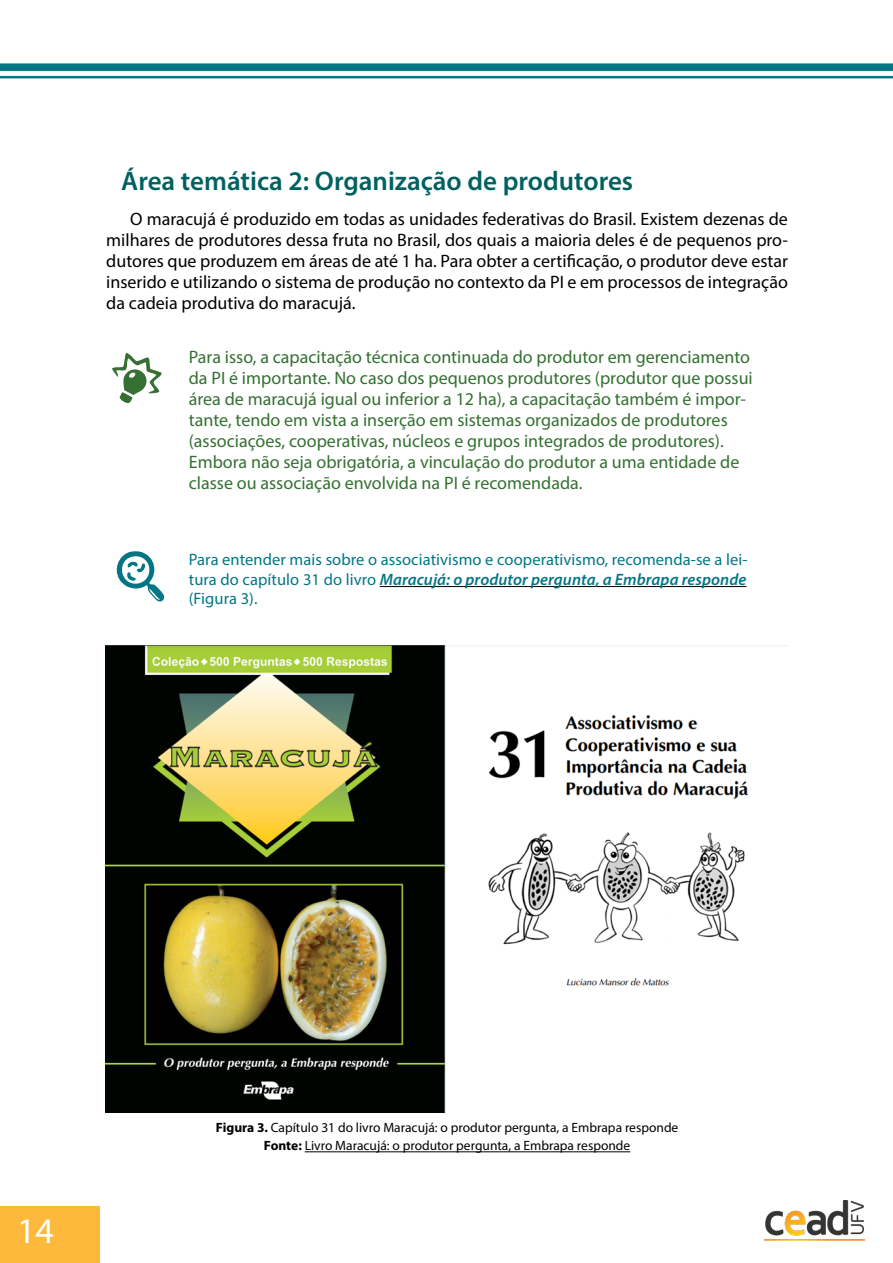
<style>
.page{position:relative;width:893px;height:1263px;background:#fff}
.page>*{position:absolute;margin:0;border:0;box-sizing:border-box;transform-origin:0 0}
.t1{font:36px "Myriad Pro";color:#fff}
.t2{font:600 27px "Myriad Pro";color:#006161}
.t3{font:18px/21px "Myriad Pro";color:#357032}
.t4{font:18px/21px "Myriad Pro";color:#000;text-align:justify}
.t5{font:16.5px/19.5px "Myriad Pro";letter-spacing:.005em;color:#037686;text-align:justify}
.t6{font:13.5px/18px "Myriad Pro";color:#000;text-align:center}
.s1{font-weight:600;font-style:italic}
.s2{font-weight:700}
</style>
<div class="page">
<div style="left:0;top:1206px;width:100px;height:57px;background:#fdb93b"></div>
<div style="left:0;top:63px;width:893px;height:8px;background:#037686"></div>
<hr style="left:0;top:76px;width:893px;height:2px;background:#037686">
<img style="left:764px;top:1201px;width:100px;height:40px">
<hr style="left:380px;top:586px;width:366px;height:1px;background:#000">
<hr style="left:305px;top:1151px;width:325px;height:1px;background:#000">
<img style="left:106px;top:645px;width:681px;height:467px">
<h2 class="t2" style="left:121px;top:164px;width:513px">Área temática 2: Organização de produtores</h2>
<p class="t4" style="left:106px;top:208px;width:683px;text-indent:24px">O maracujá é produzido em todas as unidades federativas do Brasil. Existem dezenas de milhares de produtores dessa fruta no Brasil, dos quais a maioria deles é de pequenos pro&shy;dutores que produzem em áreas de até 1 ha. Para obter a certificação, o produtor deve estar inserido e utilizando o sistema de produção no contexto da PI e em processos de integração da cadeia produtiva do maracujá.</p>
<p class="t3" style="left:189px;top:346px;width:565px">Para isso, a capacitação técnica continuada do produtor em gerenciamento da PI é importante. No caso dos pequenos produtores (produtor que possui área de maracujá igual ou inferior a 12 ha), a capacitação também é impor&shy;tante, tendo em vista a inserção em sistemas organizados de produtores (associações, cooperativas, núcleos e grupos integrados de produtores).<br>Embora não seja obrigatória, a vinculação do produtor a uma entidade de classe ou associação envolvida na PI é recomendada.</p>
<p class="t5" style="left:189px;top:550px;width:560px">Para entender mais sobre o associativismo e cooperativismo, recomenda-se a lei&shy;tura do capítulo 31 do livro <span class="s1">Maracujá: o produtor pergunta, a Embrapa responde </span>(Figura 3).</p>
<h1 class="t1" style="left:17px;top:1209px;width:38px">14</h1>
<p class="t6" style="left:216px;top:1119px;width:464px"><span class="s2">Figura 3.</span> Capítulo 31 do livro Maracujá: o produtor pergunta, a Embrapa responde<br><span class="s2">Fonte:</span> Livro Maracujá: o produtor pergunta, a Embrapa responde</p>
</div>
